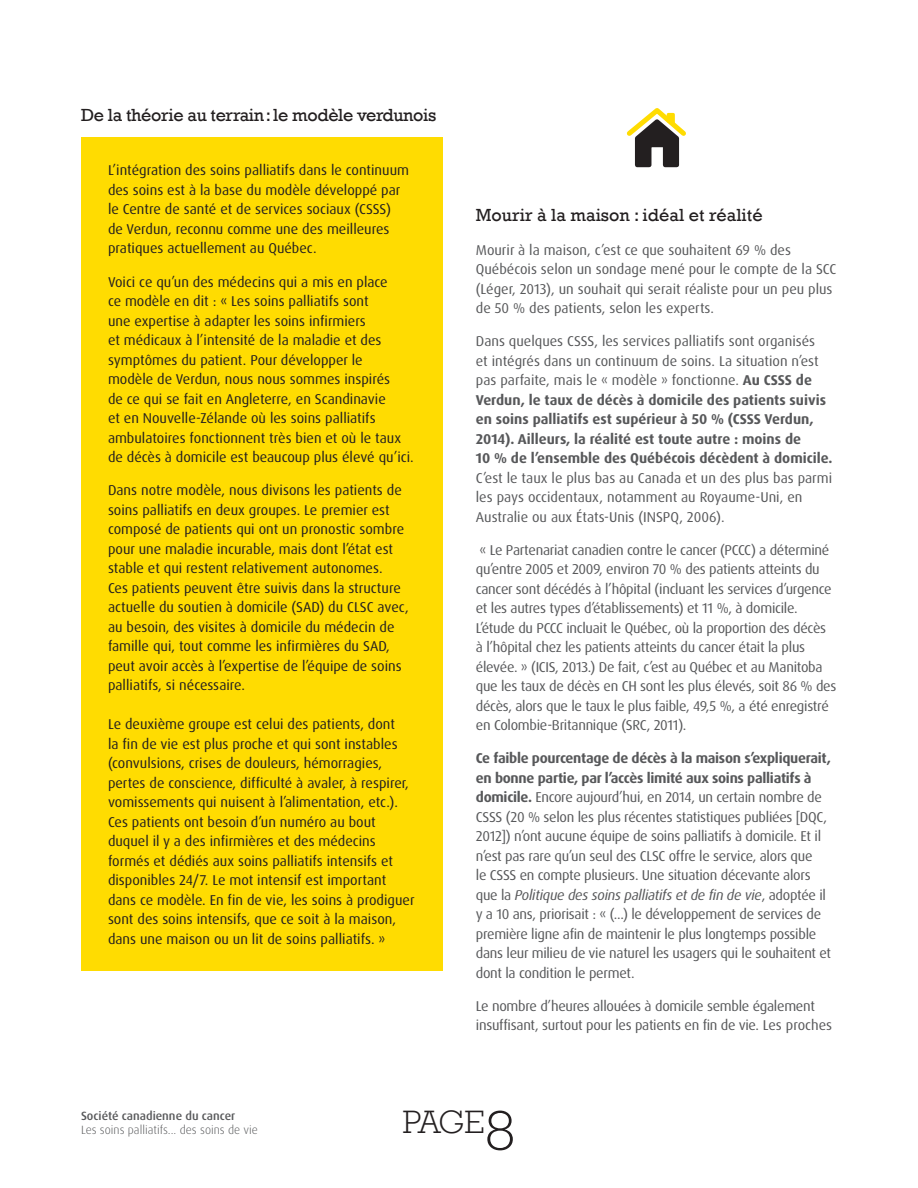
<style>
.page{position:relative;width:918px;height:1188px;background:#fff}
.page>*{position:absolute;margin:0;border:0;box-sizing:border-box;transform-origin:0 0}
.t1{font:300 33.3px "Rockwell";color:#231f20}
.t2{font:18px "Rockwell";letter-spacing:-.02em;color:#231f20}
.t3{font:18px "Rockwell";color:#231f20}
.t4{font:14.25px/19.5px "Dax OT";color:#231f20}
.t5{font:14.25px/19.5px "Dax OT";letter-spacing:-.02em;color:#57585a}
.t6{font:700 14.25px/19.5px "Dax OT";color:#57585a}
.t7{font:14.25px/19.5px "Dax OT";color:#57585a}
.t8{font:300 12px "Dax OT";color:#57585a}
.t9{font:500 12px "Dax OT";color:#57585a}
.s1{font-weight:400}
.s2{font-weight:700}
.s3{font-style:italic}
.s4{font-size:57px}
</style>
<div class="page">
<svg style="left:626px;top:108px;width:60px;height:60px"></svg>
<div style="left:81px;top:137px;width:361px;height:834px;background:#ffdc01"></div>
<p class="t2" style="left:81px;top:105px;width:357px">De la théorie au terrain: le modèle verdunois</p>
<p class="t4" style="left:108px;top:161px;width:303px">L’intégration des soins palliatifs dans le continuum des soins est à la base du modèle développé par le Centre de santé et de services sociaux (CSSS) de Verdun, reconnu comme une des meilleures pratiques actuellement au Québec.</p>
<p class="t4" style="left:108px;top:272px;width:307px">Voici ce qu’un des médecins qui a mis en place<br>ce modèle en dit : « Les soins palliatifs sont<br>une expertise à adapter les soins infirmiers<br>et médicaux à l’intensité de la maladie et des symptômes du patient. Pour développer le<br>modèle de Verdun, nous nous sommes inspirés<br>de ce qui se fait en Angleterre, en Scandinavie<br>et en Nouvelle-Zélande où les soins palliatifs ambulatoires fonctionnent très bien et où le taux de décès à domicile est beaucoup plus élevé qu’ici.</p>
<p class="t4" style="left:108px;top:481px;width:302px">Dans notre modèle, nous divisons les patients de soins palliatifs en deux groupes. Le premier est composé de patients qui ont un pronostic sombre pour une maladie incurable, mais dont l’état est stable et qui restent relativement autonomes.<br>Ces patients peuvent être suivis dans la structure actuelle du soutien à domicile (SAD) du CLSC avec, au besoin, des visites à domicile du médecin de famille qui, tout comme les infirmières du SAD, peut avoir accès à l’expertise de l’équipe de soins palliatifs, si nécessaire.</p>
<p class="t4" style="left:108px;top:715px;width:308px">Le deuxième groupe est celui des patients, dont<br>la fin de vie est plus proche et qui sont instables (convulsions, crises de douleurs, hémorragies, pertes de conscience, difficulté à avaler, à respirer, vomissements qui nuisent à l’alimentation, etc.).<br>Ces patients ont besoin d’un numéro au bout duquel il y a des infirmières et des médecins formés et dédiés aux soins palliatifs intensifs et disponibles 24/7. Le mot intensif est important dans ce modèle. En fin de vie, les soins à prodiguer sont des soins intensifs, que ce soit à la maison, dans une maison ou un lit de soins palliatifs. »</p>
<p class="t3" style="left:476px;top:205px;width:288px">Mourir à la maison : idéal et réalité</p>
<p class="t7" style="left:476px;top:240px;width:362px">Mourir à la maison, c’est ce que souhaitent 69 % des Québécois selon un sondage mené pour le compte de la SCC (Léger, 2013), un souhait qui serait réaliste pour un peu plus de 50 % des patients, selon les experts.</p>
<p class="t6" style="left:476px;top:332px;width:358px"><span class="s1">Dans quelques CSSS, les services palliatifs sont organisés<br>et intégrés dans un continuum de soins. La situation n’est pas parfaite, mais le « modèle » fonctionne.</span> Au CSSS de Verdun, le taux de décès à domicile des patients suivis en soins palliatifs est supérieur à 50 % (CSSS Verdun, 2014). Ailleurs, la réalité est toute autre : moins de<br>10 % de l’ensemble des Québécois décèdent à domicile.</p>
<p class="t7" style="left:476px;top:468px;width:358px">C’est le taux le plus bas au Canada et un des plus bas parmi les pays occidentaux, notamment au Royaume-Uni, en<br>Australie ou aux États-Unis (INSPQ, 2006).</p>
<p class="t5" style="left:476px;top:540px;width:362px">« Le Partenariat canadien contre le cancer (PCCC) a déterminé qu’entre 2005 et 2009, environ 70 % des patients atteints du cancer sont décédés à l’hôpital (incluant les services d’urgence et les autres types d’établissements) et 11 %, à domicile.<br>L’étude du PCCC incluait le Québec, où la proportion des décès à l’hôpital chez les patients atteints du cancer était la plus élevée. » (ICIS, 2013.) De fait, c’est au Québec et au Manitoba que les taux de décès en CH sont les plus élevés, soit 86 % des décès, alors que le taux le plus faible, 49,5 %, a été enregistré en Colombie-Britannique (SRC, 2011).</p>
<p class="t5" style="left:476px;top:749px;width:357px"><span class="s2">Ce faible pourcentage de décès à la maison s’expliquerait, en bonne partie, par l’accès limité aux soins palliatifs à domicile.</span> Encore aujourd’hui, en 2014, un certain nombre de CSSS (20 % selon les plus récentes statistiques publiées [DQC, 2012]) n’ont aucune équipe de soins palliatifs à domicile. Et il n’est pas rare qu’un seul des CLSC offre le service, alors que<br>le CSSS en compte plusieurs. Une situation décevante alors que la <span class="s3">Politique des soins palliatifs et de fin de vie</span>, adoptée il y a 10 ans, priorisait : « (...) le développement de services de première ligne afin de maintenir le plus longtemps possible dans leur milieu de vie naturel les usagers qui le souhaitent et dont la condition le permet.</p>
<p class="t5" style="left:476px;top:996px;width:358px">Le nombre d’heures allouées à domicile semble également insuffisant, surtout pour les patients en fin de vie. Les proches</p>
<p class="t9" style="left:81px;top:1108px;width:156px">Société canadienne du cancer</p>
<p class="t8" style="left:81px;top:1122px;width:178px">Les soins palliatifs... des soins de vie</p>
<h1 class="t1" style="left:403px;top:1098px;width:114px">PAGE<span class="s4">8</span></h1>
</div>
